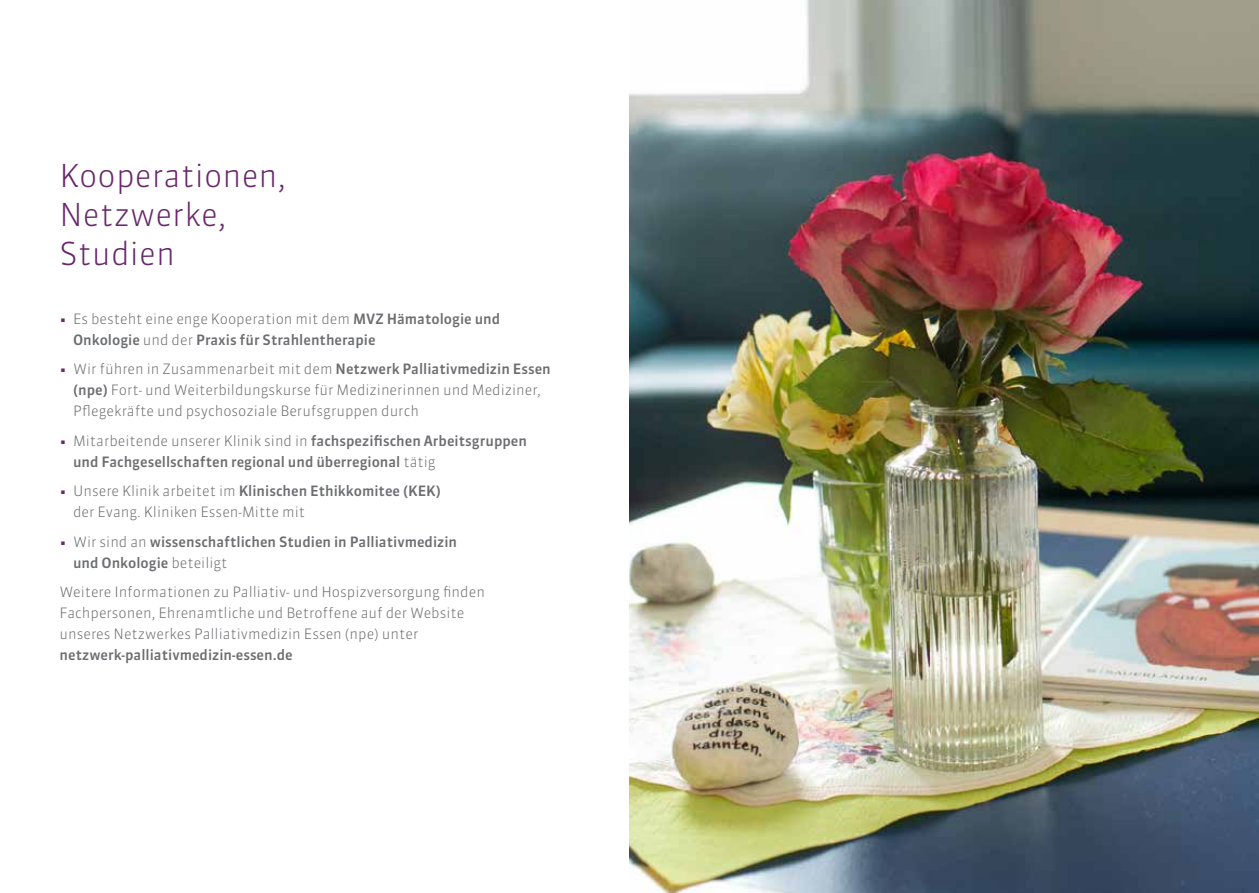
<style>
.page{position:relative;width:1259px;height:893px;background:#fff}
.page>*{position:absolute;margin:0;border:0;box-sizing:border-box;transform-origin:0 0}
.t1{font:300 31.5px/39px "Sanuk OT";letter-spacing:.005em;color:#68286a}
.t2{font:300 14.25px/21px "Sanuk OT";color:#6d6e71}
.t3{font:500 14.25px/21px "Sanuk OT";color:#6d6e71}
.s1{font-weight:300;color:#68286a}
.s2{font-weight:300}
.s3{color:#68286a}
.s4{font-weight:500}
</style>
<div class="page">
<img style="left:629px;top:0;width:630px;height:893px">
<h1 class="t1" style="left:60px;top:156px;width:228px">Kooperationen,<br>Netzwerke,<br>Studien</h1>
<p class="t3" style="left:73px;top:308px;width:429px;text-indent:-13px"><span class="s1">•</span> <span class="s2">Es besteht eine enge Kooperation mit dem</span> MVZ Hämatologie und<br>Onkologie <span class="s2">und der</span> Praxis für Strahlentherapie</p>
<p class="t2" style="left:73px;top:358px;width:479px;text-indent:-13px"><span class="s3">•</span> Wir führen in Zusammenarbeit mit dem <span class="s4">Netzwerk Palliativmedizin Essen (npe)</span> Fort- und Weiterbildungskurse für Medizinerinnen und Mediziner,<br>Pflegekräfte und psychosoziale Berufsgruppen durch</p>
<p class="t3" style="left:73px;top:430px;width:455px;text-indent:-13px"><span class="s1">•</span> <span class="s2">Mitarbeitende unserer Klinik sind in</span> fachspezifischen Arbeitsgruppen und Fachgesellschaften regional und überregional <span class="s2">tätig</span></p>
<p class="t2" style="left:73px;top:480px;width:369px;text-indent:-13px"><span class="s3">•</span> Unsere Klinik arbeitet im <span class="s4">Klinischen Ethikkomitee (KEK) </span>der Evang. Kliniken Essen-Mitte mit</p>
<p class="t3" style="left:73px;top:531px;width:386px;text-indent:-13px"><span class="s1">•</span> <span class="s2">Wir sind an</span> wissenschaftlichen Studien in Palliativmedizin und Onkologie <span class="s2">beteiligt</span></p>
<p class="t2" style="left:60px;top:581px;width:427px">Weitere Informationen zu Palliativ- und Hospizversorgung finden<br>Fachpersonen, Ehrenamtliche und Betroffene auf der Website unseres Netzwerkes Palliativmedizin Essen (npe) unter</p>
<p class="t3" style="left:60px;top:644px;width:235px">netzwerk-palliativmedizin-essen.de</p>
</div>
